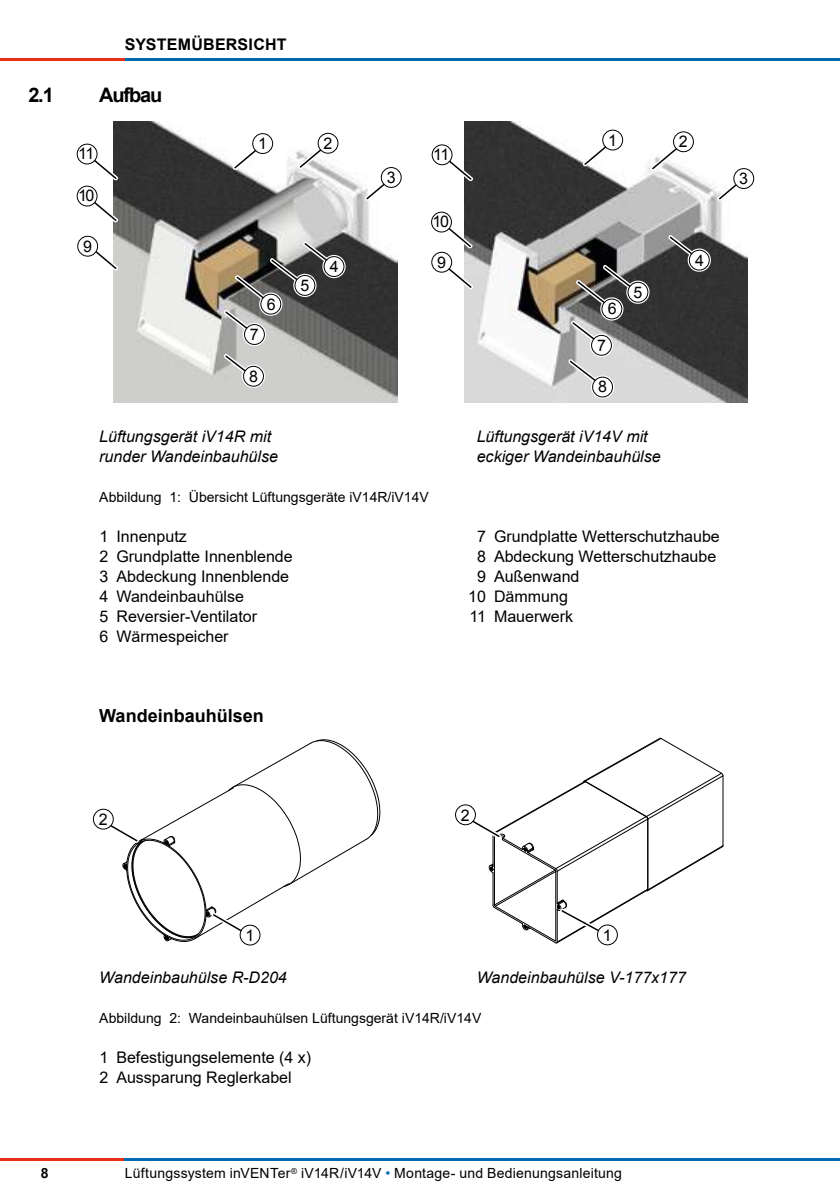
<style>
.page{position:relative;width:840px;height:1191px;background:#fff}
.page>*{position:absolute;margin:0;border:0;box-sizing:border-box;transform-origin:0 0}
.t1{font:700 20px "Arial";letter-spacing:-.06em;color:#000}
.t2{font:700 18px "Arial";color:#000}
.t3{font:16px/20px "Arial";color:#000}
.t4{font:italic 16px/20px "Arial";color:#000}
.t5{font:700 16px "Arial";letter-spacing:.015em;color:#000}
.t6{font:14px "Arial";color:#000}
.t7{font:700 14px "Arial";color:#000}
.s1{color:#006ab0}
</style>
<div class="page">
<hr style="left:125px;top:58px;width:714px;height:3px;background:#006ab1">
<hr style="left:0;top:58px;width:125px;height:3px;background:#e63118">
<hr style="left:124px;top:1158px;width:715px;height:3px;background:#006ab1">
<hr style="left:0;top:1158px;width:124px;height:3px;background:#e63118">
<img style="left:464px;top:122px;width:283px;height:280px">
<img style="left:114px;top:122px;width:283px;height:280px">
<svg style="left:76px;top:235px;width:23px;height:23px"></svg>
<svg style="left:430px;top:251px;width:23px;height:23px"></svg>
<svg style="left:242px;top:365px;width:23px;height:23px"></svg>
<svg style="left:296px;top:142px;width:34px;height:28px"></svg>
<div style="left:318px;top:133px;width:20px;height:20px;background:#fff;border-radius:50%"></div>
<div style="left:317px;top:133px;width:21px;height:21px;border:1px solid #000;border-radius:50%"></div>
<svg style="left:231px;top:142px;width:34px;height:29px"></svg>
<div style="left:252px;top:134px;width:20px;height:19px;background:#fff;border-radius:50%"></div>
<div style="left:252px;top:133px;width:21px;height:21px;border:1px solid #000;border-radius:50%"></div>
<svg style="left:363px;top:173px;width:34px;height:29px"></svg>
<div style="left:381px;top:167px;width:20px;height:20px;background:#fff;border-radius:50%"></div>
<div style="left:380px;top:167px;width:21px;height:21px;border:1px solid #000;border-radius:50%"></div>
<svg style="left:85px;top:194px;width:34px;height:30px"></svg>
<div style="left:77px;top:186px;width:20px;height:20px;background:#fff;border-radius:50%"></div>
<div style="left:77px;top:186px;width:20px;height:20px;border:1px solid #000;border-radius:50%"></div>
<svg style="left:85px;top:242px;width:34px;height:30px"></svg>
<svg style="left:439px;top:220px;width:34px;height:30px"></svg>
<div style="left:431px;top:212px;width:20px;height:20px;background:#fff;border-radius:50%"></div>
<div style="left:431px;top:212px;width:20px;height:20px;border:1px solid #000;border-radius:50%"></div>
<svg style="left:85px;top:152px;width:34px;height:30px"></svg>
<div style="left:77px;top:144px;width:20px;height:20px;background:#fff;border-radius:50%"></div>
<div style="left:77px;top:144px;width:20px;height:20px;border:1px solid #000;border-radius:50%"></div>
<svg style="left:322px;top:255px;width:23px;height:23px"></svg>
<div style="left:324px;top:257px;width:20px;height:19px;background:#fff;border-radius:50%"></div>
<div style="left:323px;top:256px;width:21px;height:21px;border:1px solid #000;border-radius:50%"></div>
<svg style="left:243px;top:323px;width:23px;height:23px"></svg>
<svg style="left:222px;top:240px;width:114px;height:97px;background:#7c7973"></svg>
<div style="left:244px;top:324px;width:20px;height:20px;background:#fff;border-radius:50%"></div>
<div style="left:244px;top:324px;width:21px;height:21px;border:1px solid #000;border-radius:50%"></div>
<svg style="left:222px;top:352px;width:35px;height:29px"></svg>
<div style="left:243px;top:366px;width:20px;height:20px;background:#fff;border-radius:50%"></div>
<div style="left:243px;top:366px;width:21px;height:21px;border:1px solid #000;border-radius:50%"></div>
<svg style="left:648px;top:143px;width:34px;height:29px"></svg>
<div style="left:673px;top:132px;width:20px;height:20px;background:#fff;border-radius:50%"></div>
<div style="left:672px;top:131px;width:21px;height:21px;border:1px solid #000;border-radius:50%"></div>
<svg style="left:581px;top:138px;width:34px;height:30px"></svg>
<div style="left:602px;top:130px;width:20px;height:20px;background:#fff;border-radius:50%"></div>
<div style="left:602px;top:130px;width:20px;height:20px;border:1px solid #000;border-radius:50%"></div>
<svg style="left:715px;top:173px;width:34px;height:29px"></svg>
<div style="left:733px;top:169px;width:20px;height:19px;background:#fff;border-radius:50%"></div>
<div style="left:733px;top:168px;width:20px;height:21px;border:1px solid #000;border-radius:50%"></div>
<svg style="left:590px;top:375px;width:24px;height:24px"></svg>
<svg style="left:687px;top:248px;width:23px;height:24px"></svg>
<svg style="left:666px;top:234px;width:35px;height:28px"></svg>
<div style="left:689px;top:250px;width:19px;height:20px;background:#fff;border-radius:50%"></div>
<div style="left:688px;top:250px;width:21px;height:20px;border:1px solid #000;border-radius:50%"></div>
<svg style="left:600px;top:297px;width:23px;height:23px"></svg>
<svg style="left:626px;top:280px;width:23px;height:24px"></svg>
<svg style="left:574px;top:263px;width:61px;height:46px;background:#69645c"></svg>
<div style="left:627px;top:282px;width:20px;height:20px;background:#fff;border-radius:50%"></div>
<div style="left:627px;top:282px;width:21px;height:21px;border:1px solid #000;border-radius:50%"></div>
<div style="left:601px;top:299px;width:20px;height:20px;background:#fff;border-radius:50%"></div>
<div style="left:601px;top:298px;width:21px;height:21px;border:1px solid #000;border-radius:50%"></div>
<svg style="left:589px;top:334px;width:23px;height:23px"></svg>
<svg style="left:569px;top:319px;width:34px;height:29px"></svg>
<div style="left:591px;top:335px;width:20px;height:20px;background:#fff;border-radius:50%"></div>
<div style="left:590px;top:335px;width:21px;height:21px;border:1px solid #000;border-radius:50%"></div>
<svg style="left:566px;top:358px;width:44px;height:35px"></svg>
<div style="left:592px;top:377px;width:20px;height:20px;background:#fff;border-radius:50%"></div>
<div style="left:591px;top:376px;width:21px;height:21px;border:1px solid #000;border-radius:50%"></div>
<svg style="left:440px;top:261px;width:34px;height:29px"></svg>
<svg style="left:440px;top:153px;width:34px;height:29px"></svg>
<div style="left:432px;top:145px;width:20px;height:20px;background:#fff;border-radius:50%"></div>
<div style="left:431px;top:144px;width:21px;height:21px;border:1px solid #000;border-radius:50%"></div>
<div style="left:431px;top:252px;width:20px;height:20px;background:#fff;border-radius:50%"></div>
<div style="left:431px;top:252px;width:21px;height:21px;border:1px solid #000;border-radius:50%"></div>
<div style="left:78px;top:236px;width:19px;height:20px;background:#fff;border-radius:50%"></div>
<div style="left:77px;top:236px;width:21px;height:21px;border:1px solid #000;border-radius:50%"></div>
<div style="left:239px;top:924px;width:21px;height:21px;border:1px solid #000;border-radius:50%"></div>
<svg style="left:103px;top:739px;width:277px;height:203px"></svg>
<div style="left:93px;top:809px;width:20px;height:20px;background:#fff;border-radius:50%"></div>
<div style="left:93px;top:808px;width:21px;height:21px;border:1px solid #000;border-radius:50%"></div>
<div style="left:596px;top:924px;width:21px;height:21px;border:1px solid #000;border-radius:50%"></div>
<svg style="left:465px;top:737px;width:258px;height:206px"></svg>
<div style="left:455px;top:805px;width:20px;height:19px;background:#fff;border-radius:50%"></div>
<div style="left:455px;top:804px;width:20px;height:21px;border:1px solid #000;border-radius:50%"></div>
<p class="t5" style="left:125px;top:33px;width:163px">SYSTEMÜBERSICHT</p>
<p class="t1" style="left:28px;top:81px;width:27px">2.1</p>
<p class="t1" style="left:99px;top:81px;width:64px">Aufbau</p>
<p class="t3" style="left:78px;top:144px;width:18px">11</p>
<p class="t3" style="left:78px;top:186px;width:18px">10</p>
<p class="t3" style="left:83px;top:236px;width:10px">9</p>
<p class="t3" style="left:258px;top:134px;width:10px">1</p>
<p class="t3" style="left:323px;top:133px;width:10px">2</p>
<p class="t3" style="left:250px;top:324px;width:10px">7</p>
<p class="t3" style="left:249px;top:366px;width:10px">8</p>
<p class="t3" style="left:267px;top:294px;width:10px">6</p>
<p class="t3" style="left:300px;top:275px;width:10px">5</p>
<p class="t3" style="left:329px;top:257px;width:10px">4</p>
<p class="t3" style="left:386px;top:167px;width:10px">3</p>
<p class="t3" style="left:433px;top:145px;width:18px">11</p>
<p class="t3" style="left:432px;top:212px;width:18px">10</p>
<p class="t3" style="left:437px;top:252px;width:10px">9</p>
<p class="t3" style="left:608px;top:130px;width:10px">1</p>
<p class="t3" style="left:678px;top:132px;width:10px">2</p>
<p class="t3" style="left:607px;top:299px;width:10px">6</p>
<p class="t3" style="left:596px;top:335px;width:10px">7</p>
<p class="t3" style="left:597px;top:377px;width:10px">8</p>
<p class="t3" style="left:633px;top:282px;width:10px">5</p>
<p class="t3" style="left:694px;top:250px;width:10px">4</p>
<p class="t4" style="left:99px;top:427px;width:180px">Lüftungsgerät iV14R mit runder Wandeinbauhülse</p>
<p class="t4" style="left:476px;top:427px;width:185px">Lüftungsgerät iV14V mit eckiger Wandeinbauhülse</p>
<p class="t6" style="left:99px;top:488px;width:331px">Abbildung 1: Übersicht Lüftungsgeräte iV14R/iV14V</p>
<p class="t3" style="left:99px;top:526px;width:195px">1 Innenputz<br>2 Grundplatte Innenblende<br>3 Abdeckung Innenblende<br>4 Wandeinbauhülse<br>5 Reversier-Ventilator<br>6 Wärmespeicher</p>
<p class="t3" style="left:477px;top:526px;width:244px">7 Grundplatte Wetterschutzhaube</p>
<p class="t3" style="left:477px;top:546px;width:240px">8 Abdeckung Wetterschutzhaube</p>
<p class="t3" style="left:477px;top:566px;width:104px">9 Außenwand</p>
<p class="t3" style="left:468px;top:586px;width:101px">10 Dämmung</p>
<p class="t3" style="left:469px;top:606px;width:105px">11 Mauerwerk</p>
<p class="t3" style="left:738px;top:168px;width:10px">3</p>
<p class="t2" style="left:99px;top:703px;width:166px">Wandeinbauhülsen</p>
<p class="t3" style="left:99px;top:809px;width:10px">2</p>
<p class="t3" style="left:460px;top:805px;width:10px">2</p>
<p class="t7" style="left:41px;top:1163px;width:9px">8</p>
<p class="t3" style="left:245px;top:925px;width:10px">1</p>
<p class="t3" style="left:602px;top:925px;width:10px">1</p>
<p class="t4" style="left:99px;top:967px;width:189px">Wandeinbauhülse R-D204</p>
<p class="t4" style="left:476px;top:967px;width:211px">Wandeinbauhülse V-177x177</p>
<p class="t6" style="left:99px;top:1008px;width:383px">Abbildung 2: Wandeinbauhülsen Lüftungsgerät iV14R/iV14V</p>
<p class="t3" style="left:99px;top:1046px;width:213px">1 Befestigungselemente (4 x)<br>2 Aussparung Reglerkabel</p>
<p class="t6" style="left:125px;top:1163px;width:498px">Lüftungssystem inVENTer<sup>®</sup> iV14R/iV14V <span class="s1">•</span> Montage- und Bedienungsanleitung</p>
</div>
